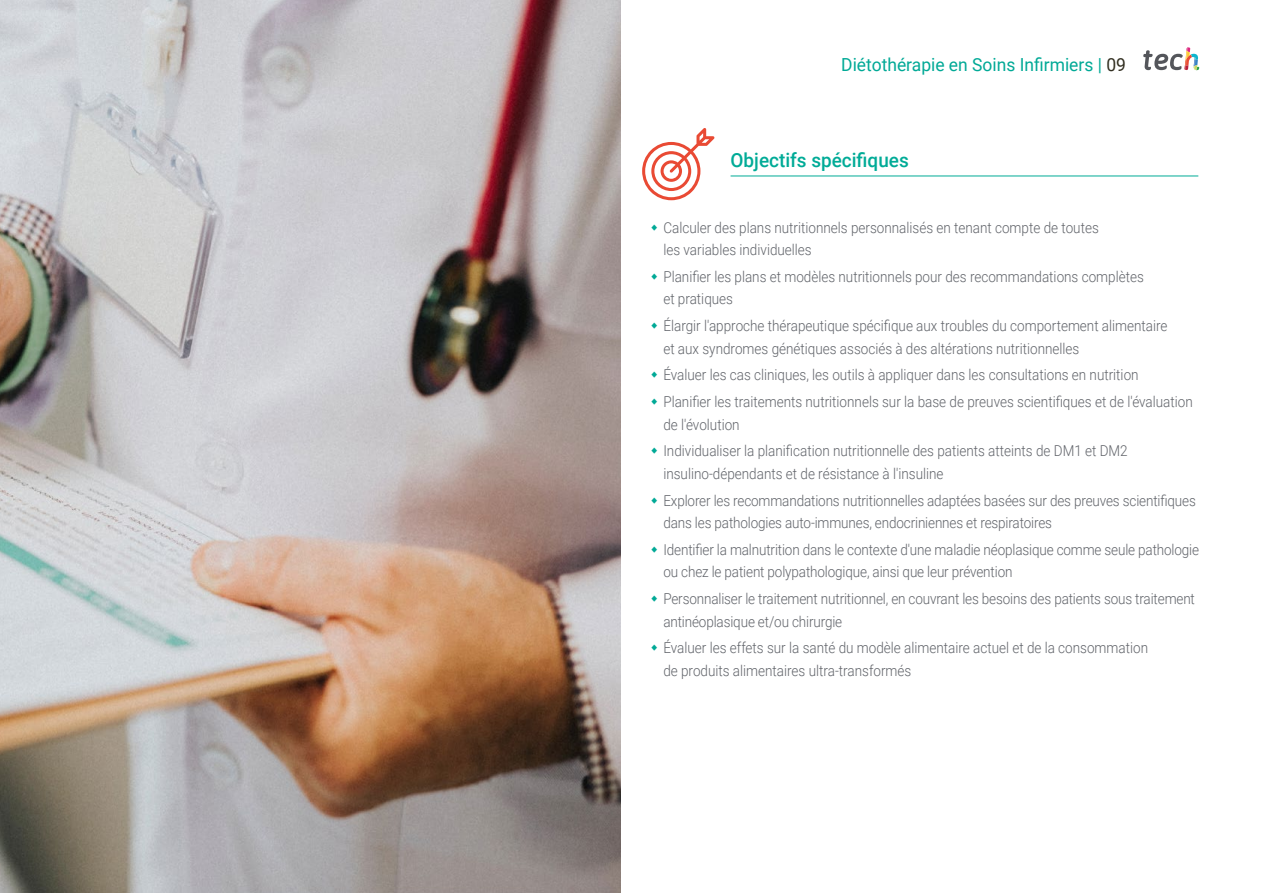
<style>
.page{position:relative;width:1263px;height:893px;background:#fff}
.page>*{position:absolute;margin:0;border:0;box-sizing:border-box;transform-origin:0 0}
.t1{font:500 19.5px "Roboto";color:#00ab97}
.t2{font:18px "Roboto";color:#00a996}
.t3{font:300 15px/26.7px "Roboto";color:#61646a;scale:.9 1}
.s1{color:#312e20}
</style>
<div class="page">
<img style="left:0;top:0;width:621px;height:893px">
<svg style="left:1143px;top:47px;width:56px;height:24px"></svg>
<hr style="left:730px;top:176px;width:468px;height:1px;background:#00ab97">
<svg style="left:642px;top:128px;width:72px;height:72px"></svg>
<p class="t2" style="left:841px;top:52px;width:286px">Diétothérapie en Soins Infirmiers | <span class="s1">09</span></p>
<h1 class="t1" style="left:730px;top:146px;width:180px">Objectifs spécifiques</h1>
<p class="t3" style="left:663px;top:215px;width:485px;line-height:22.5px">Calculer des plans nutritionnels personnalisés en tenant compte de toutes les variables individuelles</p>
<p class="t3" style="left:663px;top:265px;width:535px;line-height:22.5px">Planifier les plans et modèles nutritionnels pour des recommandations complètes et pratiques</p>
<p class="t3" style="left:663px;top:314px;width:562px;line-height:22.5px">Élargir l'approche thérapeutique spécifique aux troubles du comportement alimentaire et aux syndromes génétiques associés à des altérations nutritionnelles</p>
<p class="t3" style="left:663px;top:361px;width:590px">Évaluer les cas cliniques, les outils à appliquer dans les consultations en nutrition<br>Planifier les traitements nutritionnels sur la base de preuves scientifiques et de l'évaluation</p>
<p class="t3" style="left:663px;top:410px;width:517px">de l'évolution<br>Individualiser la planification nutritionnelle des patients atteints de DM1 et DM2</p>
<p class="t3" style="left:663px;top:460px;width:593px">insulino-dépendants et de résistance à l'insuline<br>Explorer les recommandations nutritionnelles adaptées basées sur des preuves scientifiques</p>
<p class="t3" style="left:663px;top:509px;width:597px">dans les pathologies auto-immunes, endocriniennes et respiratoires<br>Identifier la malnutrition dans le contexte d'une maladie néoplasique comme seule pathologie</p>
<p class="t3" style="left:663px;top:558px;width:592px">ou chez le patient polypathologique, ainsi que leur prévention<br>Personnaliser le traitement nutritionnel, en couvrant les besoins des patients sous traitement</p>
<p class="t3" style="left:663px;top:607px;width:540px">antinéoplasique et/ou chirurgie<br>Évaluer les effets sur la santé du modèle alimentaire actuel et de la consommation</p>
<p class="t3" style="left:663px;top:657px;width:277px">de produits alimentaires ultra-transformés</p>
</div>
